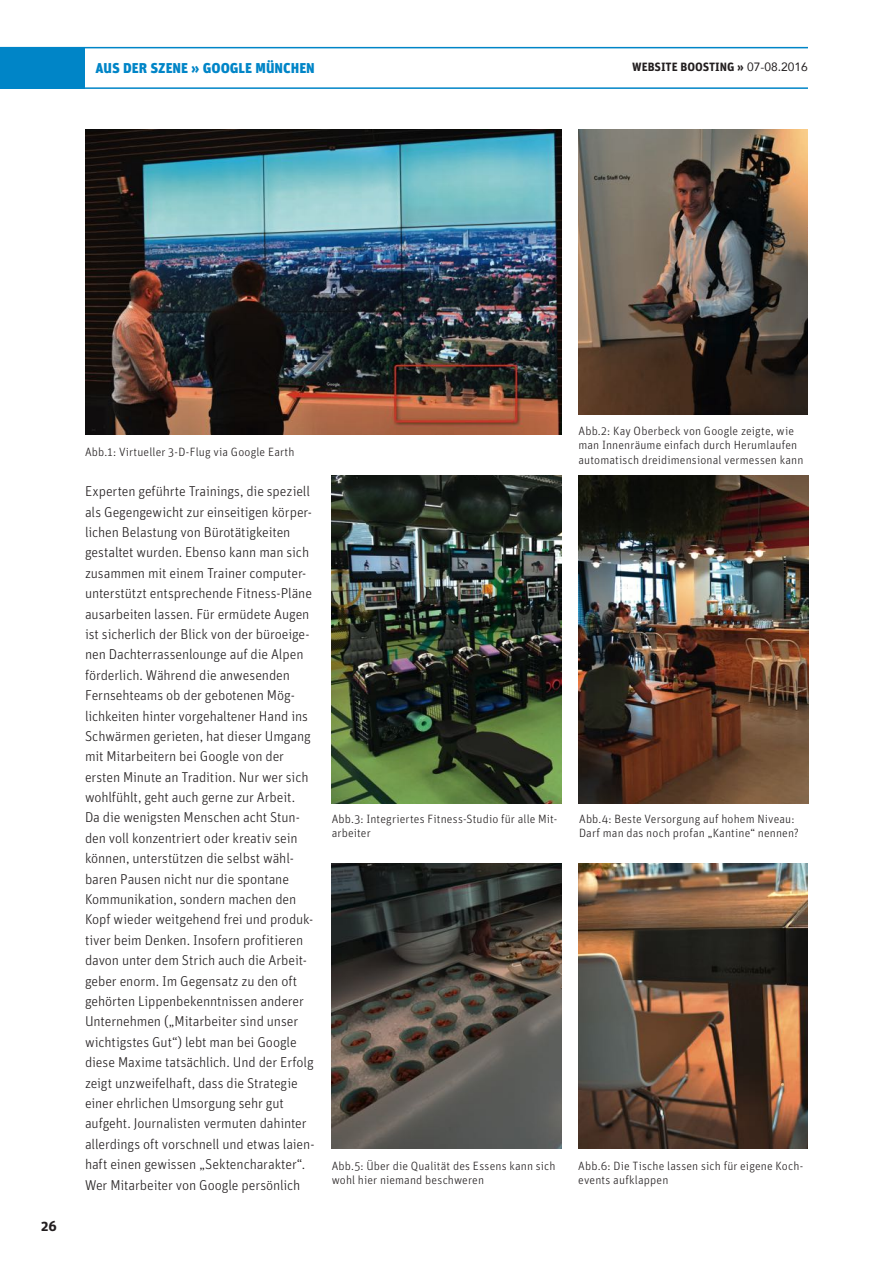
<style>
.page{position:relative;width:893px;height:1263px;background:#fff}
.page>*{position:absolute;margin:0;border:0;box-sizing:border-box;transform-origin:0 0}
.t1{font:300 14.25px/20.4px "Unit";letter-spacing:-.01em;color:#231f20}
.t2{font:900 14.25px "Unit";color:#0085c7}
.t3{font:700 14.25px "Unit";color:#231f20}
.t4{font:300 12px/14.4px "Unit";letter-spacing:.01em;color:#231f20}
.t5{font:700 12px "Unit";color:#231f20}
.s1{font-family:"Avenir";font-weight:400}
</style>
<div class="page">
<div style="left:0;top:47px;width:85px;height:41px;background:#0085c7"></div>
<hr style="left:0;top:47px;width:808px;height:1px;background:#0085c7">
<hr style="left:0;top:87px;width:808px;height:2px;background:#0085c7">
<img style="left:85px;top:129px;width:476px;height:306px">
<img style="left:578px;top:129px;width:230px;height:286px">
<img style="left:332px;top:863px;width:229px;height:286px">
<img style="left:578px;top:863px;width:230px;height:286px">
<img style="left:332px;top:476px;width:229px;height:327px">
<img style="left:578px;top:476px;width:230px;height:327px">
<p class="t2" style="left:96px;top:59px;width:221px">AUS DER SZENE » GOOGLE MÜNCHEN</p>
<p class="t5" style="left:632px;top:59px;width:177px">WEBSITE BOOSTING » <span class="s1">07-08.2016</span></p>
<p class="t3" style="left:41px;top:1216px;width:17px">26</p>
<p class="t4" style="left:85px;top:444px;width:211px">Abb.1: Virtueller 3-D-Flug via Google Earth</p>
<p class="t1" style="left:85px;top:481px;width:231px">Experten geführte Trainings, die speziell als Gegengewicht zur einseitigen körper&shy;lichen Belastung von Bürotätigkeiten gestaltet wurden. Ebenso kann man sich zusammen mit einem Trainer computer&shy;unterstützt entsprechende Fitness-Pläne ausarbeiten lassen. Für ermüdete Augen ist sicherlich der Blick von der büroeige&shy;nen Dachterrassenlounge auf die Alpen förderlich. Während die anwesenden Fernsehteams ob der gebotenen Mög&shy;lichkeiten hinter vorgehaltener Hand ins Schwärmen gerieten, hat dieser Umgang mit Mitarbeitern bei Google von der ersten Minute an Tradition. Nur wer sich wohlfühlt, geht auch gerne zur Arbeit.<br>Da die wenigsten Menschen acht Stun&shy;den voll konzentriert oder kreativ sein können, unterstützen die selbst wähl&shy;baren Pausen nicht nur die spontane Kommunikation, sondern machen den Kopf wieder weitgehend frei und produk&shy;tiver beim Denken. Insofern profitieren davon unter dem Strich auch die Arbeit&shy;geber enorm. Im Gegensatz zu den oft gehörten Lippenbekenntnissen anderer Unternehmen („Mitarbeiter sind unser wichtigstes Gut“) lebt man bei Google diese Maxime tatsächlich. Und der Erfolg zeigt unzweifelhaft, dass die Strategie einer ehrlichen Umsorgung sehr gut aufgeht. Journalisten vermuten dahinter allerdings oft vorschnell und etwas laien&shy;haft einen gewissen „Sektencharakter“.<br>Wer Mitarbeiter von Google persönlich</p>
<p class="t4" style="left:578px;top:423px;width:226px">Abb.2: Kay Oberbeck von Google zeigte, wie man Innenräume einfach durch Herumlaufen automatisch dreidimensional vermessen kann</p>
<p class="t4" style="left:332px;top:811px;width:227px">Abb.3: Integriertes Fitness-Studio für alle Mit&shy;arbeiter</p>
<p class="t4" style="left:579px;top:811px;width:221px">Abb.4: Beste Versorgung auf hohem Niveau:<br>Darf man das noch profan „Kantine“ nennen?</p>
<p class="t4" style="left:332px;top:1158px;width:225px">Abb.5: Über die Qualität des Essens kann sich wohl hier niemand beschweren</p>
<p class="t4" style="left:578px;top:1158px;width:226px">Abb.6: Die Tische lassen sich für eigene Koch&shy;events aufklappen</p>
</div>
